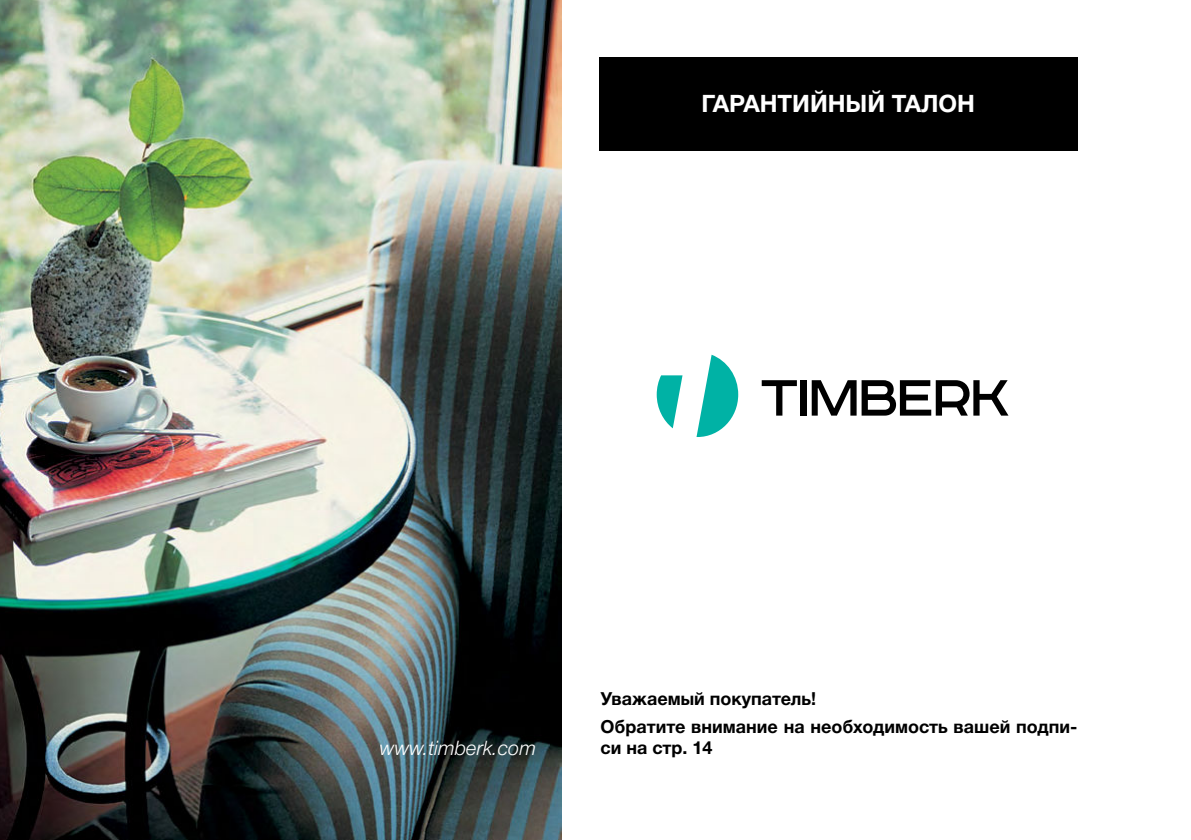
<style>
.page{position:relative;width:1191px;height:840px;background:#fff}
.page>*{position:absolute;margin:0;border:0;box-sizing:border-box;transform-origin:0 0}
.t1{font:700 24px "Helvetica Neue Cyr";color:#fff}
.t2{font:italic 300 20px "Helvetica Neue Cyr";color:#fff}
.t3{font:700 18px/27.2px "Helvetica Neue Cyr";color:#000}
</style>
<div class="page">
<div style="left:599px;top:57px;width:478px;height:93px;background:#000"></div>
<img style="left:0;top:0;width:561px;height:839px">
<svg style="left:696px;top:354px;width:42px;height:83px"></svg>
<svg style="left:656px;top:375px;width:26px;height:53px"></svg>
<svg style="left:761px;top:380px;width:36px;height:35px"></svg>
<div style="left:800px;top:380px;width:6px;height:35px;background:#000"></div>
<svg style="left:811px;top:380px;width:197px;height:35px"></svg>
<h1 class="t1" style="left:701px;top:90px;width:275px">ГАРАНТИЙНЫЙ ТАЛОН</h1>
<p class="t2" style="left:380px;top:740px;width:157px">www.timberk.com</p>
<p class="t3" style="left:600px;top:684px;width:479px">Уважаемый покупатель!<br>Обратите внимание на необходимость вашей подпи-</p>
<p class="t3" style="left:600px;top:733px;width:114px">си на стр. 14</p>
</div>
